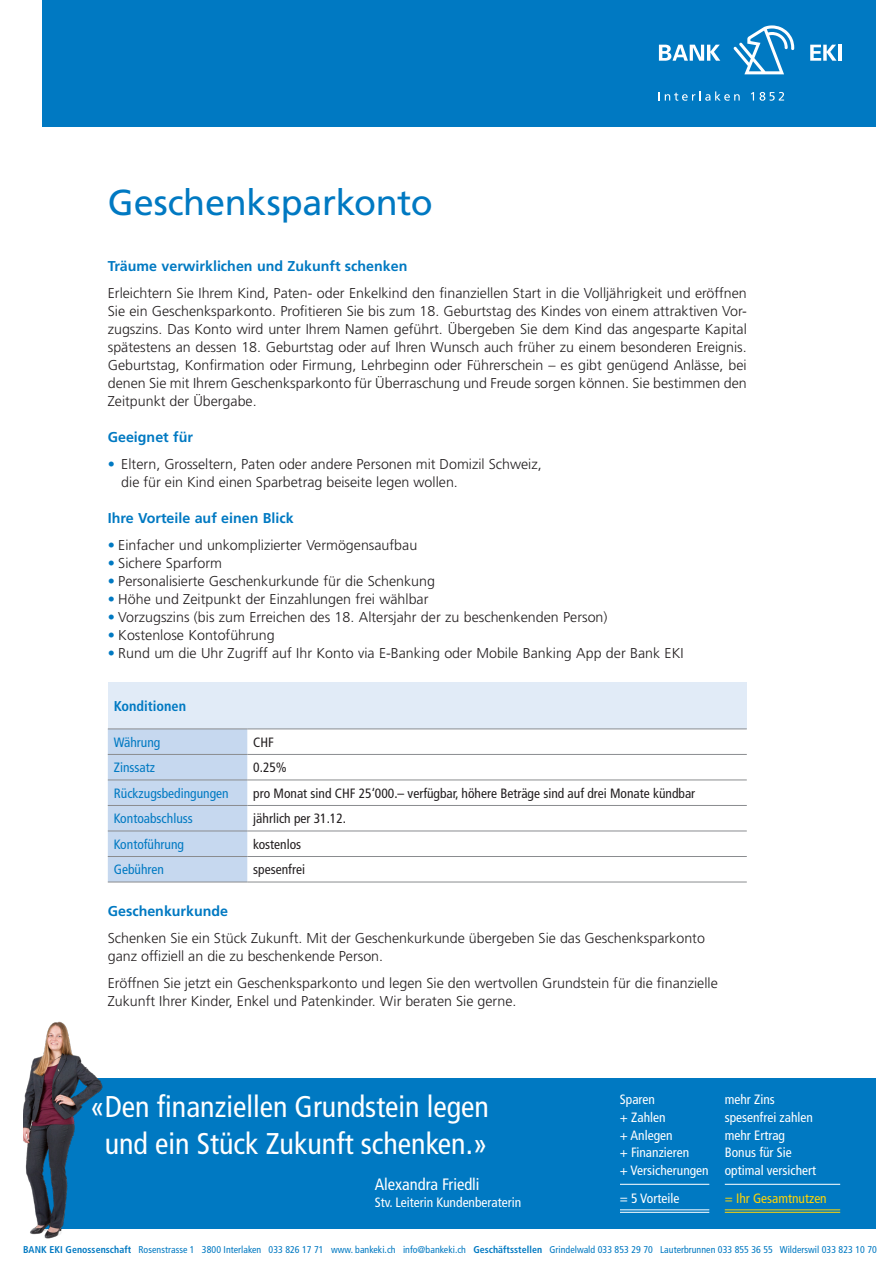
<style>
.page{position:relative;width:893px;height:1263px;background:#fff}
.page>*{position:absolute;margin:0;border:0;box-sizing:border-box;transform-origin:0 0}
.t1{font:36px "Frutiger LT Std";letter-spacing:-.01em;color:#0079c2}
.t2{font:condensed 30px/37.5px "Frutiger LT Std";color:#fff;text-align:center}
.t3{font:condensed 16.5px "Frutiger LT Std";color:#fff}
.t4{font:300 14.25px/18px "Frutiger LT Std";color:#231f20}
.t5{font:700 14.25px "Frutiger LT Std";color:#0079c2}
.t6{font:700 condensed 14.25px "Frutiger LT Std";color:#0079c2}
.t7{font:condensed 13.5px "Frutiger LT Std";color:#fff}
.t8{font:condensed 13.5px "Frutiger LT Std";color:#231f20}
.t9{font:condensed 13.5px "Frutiger LT Std";color:#0079c2}
.t10{font:condensed 13.5px "Frutiger LT Std";color:#fed304}
.t11{font:condensed 9.9px "Frutiger LT Std";letter-spacing:.005em;color:#0079c2}
.s1{color:#0079c2}
.s2{font-weight:700}
</style>
<div class="page">
<div style="left:43px;top:1078px;width:833px;height:151px;background:#0079c2"></div>
<hr style="left:620px;top:1184px;width:89px;height:1px;background:#fff">
<hr style="left:620px;top:1212px;width:89px;height:1px;background:#fff">
<hr style="left:620px;top:1209px;width:89px;height:1px;background:#fff">
<hr style="left:725px;top:1184px;width:115px;height:1px;background:#fff">
<hr style="left:725px;top:1212px;width:115px;height:1px;background:#fed304">
<hr style="left:725px;top:1209px;width:115px;height:1px;background:#fed304">
<div style="left:43px;top:0;width:833px;height:126px;background:#0079c2"></div>
<svg style="left:734px;top:25px;width:60px;height:49px"></svg>
<svg style="left:659px;top:44px;width:61px;height:17px"></svg>
<svg style="left:810px;top:45px;width:27px;height:16px"></svg>
<hr style="left:838px;top:45px;width:3px;height:16px;background:#fff">
<svg style="left:659px;top:91px;width:81px;height:10px"></svg>
<svg style="left:751px;top:92px;width:3px;height:9px"></svg>
<svg style="left:760px;top:92px;width:24px;height:9px"></svg>
<img style="left:24px;top:1021px;width:79px;height:218px">
<div style="left:108px;top:682px;width:639px;height:47px;background:#e1ebf7"></div>
<div style="left:108px;top:729px;width:139px;height:153px;background:#c6d8ef"></div>
<hr style="left:108px;top:754px;width:139px;height:1px;background:#8a8c8f">
<hr style="left:247px;top:754px;width:500px;height:1px;background:#8a8c8f">
<hr style="left:108px;top:780px;width:139px;height:1px;background:#8a8c8f">
<hr style="left:247px;top:780px;width:500px;height:1px;background:#8a8c8f">
<hr style="left:108px;top:805px;width:139px;height:1px;background:#8a8c8f">
<hr style="left:247px;top:805px;width:500px;height:1px;background:#8a8c8f">
<hr style="left:108px;top:831px;width:139px;height:1px;background:#8a8c8f">
<hr style="left:247px;top:831px;width:500px;height:1px;background:#8a8c8f">
<hr style="left:108px;top:856px;width:139px;height:1px;background:#8a8c8f">
<hr style="left:247px;top:856px;width:500px;height:1px;background:#8a8c8f">
<hr style="left:108px;top:728px;width:139px;height:1px;background:#8a8c8f">
<hr style="left:247px;top:728px;width:500px;height:1px;background:#8a8c8f">
<hr style="left:108px;top:882px;width:139px;height:1px;background:#8a8c8f">
<hr style="left:247px;top:882px;width:500px;height:1px;background:#8a8c8f">
<p class="t1" style="left:108px;top:181px;width:326px">Geschenksparkonto</p>
<p class="t5" style="left:108px;top:258px;width:301px">Träume verwirklichen und Zukunft schenken</p>
<p class="t4" style="left:108px;top:284px;width:640px;text-align:justify">Erleichtern Sie Ihrem Kind, Paten- oder Enkelkind den finanziellen Start in die Volljährigkeit und eröffnen Sie ein Geschenksparkonto. Profitieren Sie bis zum 18. Geburtstag des Kindes von einem attraktiven Vor&shy;zugszins. Das Konto wird unter Ihrem Namen geführt. Übergeben Sie dem Kind das angesparte Kapital spätestens an dessen 18. Geburtstag oder auf Ihren Wunsch auch früher zu einem besonderen Ereignis.<br>Geburtstag, Konfirmation oder Firmung, Lehrbeginn oder Führerschein – es gibt genügend Anlässe, bei denen Sie mit Ihrem Geschenksparkonto für Überraschung und Freude sorgen können. Sie bestimmen den Zeitpunkt der Übergabe.</p>
<p class="t5" style="left:108px;top:429px;width:87px">Geeignet für</p>
<p class="t4" style="left:121px;top:455px;width:422px;text-indent:-14px"><span class="s1">•</span> Eltern, Grosseltern, Paten oder andere Personen mit Domizil Schweiz, die für ein Kind einen Sparbetrag beiseite legen wollen.</p>
<p class="t5" style="left:108px;top:510px;width:187px">Ihre Vorteile auf einen Blick</p>
<p class="t4" style="left:108px;top:536px;width:311px"><span class="s1">•</span> Einfacher und unkomplizierter Vermögensaufbau</p>
<p class="t4" style="left:108px;top:554px;width:116px"><span class="s1">•</span> Sichere Sparform</p>
<p class="t4" style="left:108px;top:572px;width:329px"><span class="s1">•</span> Personalisierte Geschenkurkunde für die Schenkung</p>
<p class="t4" style="left:108px;top:590px;width:322px"><span class="s1">•</span> Höhe und Zeitpunkt der Einzahlungen frei wählbar</p>
<p class="t4" style="left:108px;top:608px;width:501px"><span class="s1">•</span> Vorzugszins (bis zum Erreichen des 18. Altersjahr der zu beschenkenden Person)</p>
<p class="t4" style="left:108px;top:626px;width:168px"><span class="s1">•</span> Kostenlose Kontoführung</p>
<p class="t4" style="left:108px;top:644px;width:577px"><span class="s1">•</span> Rund um die Uhr Zugriff auf Ihr Konto via E-Banking oder Mobile Banking App der Bank EKI</p>
<p class="t6" style="left:114px;top:697px;width:74px">Konditionen</p>
<p class="t9" style="left:114px;top:734px;width:48px">Währung</p>
<p class="t8" style="left:253px;top:734px;width:22px">CHF</p>
<p class="t9" style="left:114px;top:760px;width:43px">Zinssatz</p>
<p class="t8" style="left:253px;top:760px;width:35px">0.25%</p>
<p class="t9" style="left:114px;top:785px;width:116px">Rückzugsbedingungen</p>
<p class="t8" style="left:253px;top:785px;width:443px">pro Monat sind CHF 25‘000.– verfügbar, höhere Beträge sind auf drei Monate kündbar</p>
<p class="t9" style="left:114px;top:811px;width:81px">Kontoabschluss</p>
<p class="t8" style="left:253px;top:811px;width:94px">jährlich per 31.12.</p>
<p class="t9" style="left:114px;top:836px;width:72px">Kontoführung</p>
<p class="t8" style="left:253px;top:836px;width:49px">kostenlos</p>
<p class="t9" style="left:114px;top:862px;width:52px">Gebühren</p>
<p class="t8" style="left:253px;top:862px;width:53px">spesenfrei</p>
<p class="t5" style="left:108px;top:903px;width:122px">Geschenkurkunde</p>
<p class="t4" style="left:108px;top:929px;width:599px">Schenken Sie ein Stück Zukunft. Mit der Geschenkurkunde übergeben Sie das Geschenksparkonto ganz offiziell an die zu beschenkende Person.</p>
<p class="t4" style="left:108px;top:974px;width:611px">Eröffnen Sie jetzt ein Geschenksparkonto und legen Sie den wertvollen Grundstein für die finanzielle<br>Zukunft Ihrer Kinder, Enkel und Patenkinder. Wir beraten Sie gerne.</p>
<p class="t2" style="left:90px;top:1088px;width:401px">«Den finanziellen Grundstein legen und ein Stück Zukunft schenken.»</p>
<p class="t3" style="left:375px;top:1175px;width:106px">Alexandra Friedli</p>
<p class="t7" style="left:375px;top:1194px;width:148px">Stv. Leiterin Kundenberaterin</p>
<p class="t7" style="left:620px;top:1092px;width:37px">Sparen</p>
<p class="t7" style="left:620px;top:1109px;width:47px">+ Zahlen</p>
<p class="t7" style="left:620px;top:1127px;width:54px">+ Anlegen</p>
<p class="t7" style="left:620px;top:1145px;width:71px">+ Finanzieren</p>
<p class="t7" style="left:620px;top:1162px;width:90px">+ Versicherungen</p>
<p class="t7" style="left:620px;top:1190px;width:61px">= 5 Vorteile</p>
<p class="t7" style="left:725px;top:1092px;width:52px">mehr Zins</p>
<p class="t7" style="left:725px;top:1109px;width:90px">spesenfrei zahlen</p>
<p class="t7" style="left:725px;top:1127px;width:62px">mehr Ertrag</p>
<p class="t7" style="left:725px;top:1145px;width:68px">Bonus für Sie</p>
<p class="t7" style="left:725px;top:1162px;width:93px">optimal versichert</p>
<p class="t10" style="left:725px;top:1190px;width:103px">= Ihr Gesamtnutzen</p>
<p class="t11" style="left:23px;top:1244px;width:855px"><span class="s2">BANK EKI Genossenschaft</span> Rosenstrasse 1 3800 Interlaken 033 826 17 71 www. bankeki.ch info@bankeki.ch <span class="s2">Geschäftsstellen</span> Grindelwald 033 853 29 70 Lauterbrunnen 033 855 36 55 Wilderswil 033 823 10 70</p>
</div>
